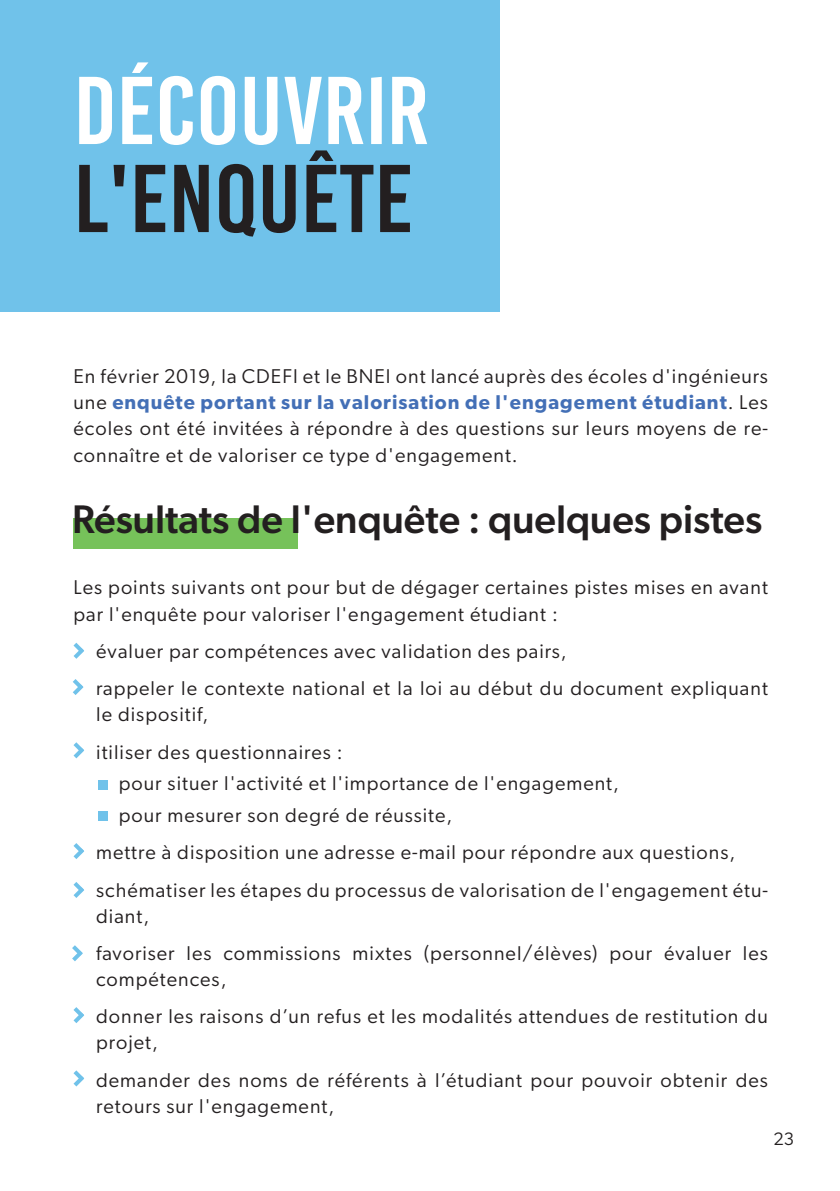
<style>
.page{position:relative;width:840px;height:1191px;background:#fff}
.page>*{position:absolute;margin:0;border:0;box-sizing:border-box;transform-origin:0 0}
.t1{font:96px "Base One";color:#fff;scale:1.04 1}
.t2{font:96px "Base One";color:#231f20;scale:1.04 1}
.t3{font:500 40px "Gibson";color:#231f20}
.t4{font:20px/26px "Gibson";letter-spacing:.05em;color:#231f20}
.t5{font:18px "Gibson";color:#231f20}
.s1{font-weight:600;color:#436fb6}
</style>
<div class="page">
<div style="left:0;top:0;width:499px;height:312px;background:#70c2ea"></div>
<div style="left:73px;top:518px;width:224px;height:31px;background:#76c25a"></div>
<svg style="left:73px;top:642px;width:11px;height:17px"></svg>
<svg style="left:72px;top:679px;width:12px;height:16px"></svg>
<svg style="left:73px;top:1070px;width:11px;height:17px"></svg>
<svg style="left:73px;top:1007px;width:11px;height:16px"></svg>
<svg style="left:72px;top:945px;width:11px;height:17px"></svg>
<svg style="left:73px;top:882px;width:11px;height:16px"></svg>
<svg style="left:73px;top:843px;width:11px;height:16px"></svg>
<svg style="left:73px;top:742px;width:11px;height:17px"></svg>
<div style="left:98px;top:780px;width:9px;height:9px;background:#70c2ea"></div>
<div style="left:98px;top:811px;width:9px;height:9px;background:#70c2ea"></div>
<p class="t1" style="left:73px;top:59px;width:343px">DÉCOUVRIR</p>
<p class="t2" style="left:73px;top:147px;width:328px">L'ENQUÊTE</p>
<p class="t4" style="left:73px;top:363px;width:695px;text-align:justify">En février 2019, la CDEFI et le BNEI ont lancé auprès des écoles d'ingénieurs une <span class="s1">enquête portant sur la valorisation de l'engagement étudiant</span>. Les écoles ont été invitées à répondre à des questions sur leurs moyens de re&shy;connaître et de valoriser ce type d'engagement.</p>
<p class="t3" style="left:72px;top:495px;width:691px">Résultats de l'enquête : quelques pistes</p>
<p class="t4" style="left:73px;top:574px;width:695px">Les points suivants ont pour but de dégager certaines pistes mises en avant par l'enquête pour valoriser l'engagement étudiant :</p>
<p class="t4" style="left:96px;top:637px;width:472px">évaluer par compétences avec validation des pairs,</p>
<p class="t4" style="left:96px;top:675px;width:672px">rappeler le contexte national et la loi au début du document expliquant le dispositif,</p>
<p class="t4" style="left:96px;top:738px;width:248px">itiliser des questionnaires :</p>
<p class="t4" style="left:119px;top:770px;width:501px">pour situer l'activité et l'importance de l'engagement,</p>
<p class="t4" style="left:119px;top:801px;width:334px">pour mesurer son degré de réussite,</p>
<p class="t4" style="left:96px;top:839px;width:640px">mettre à disposition une adresse e-mail pour répondre aux questions,</p>
<p class="t4" style="left:96px;top:876px;width:672px">schématiser les étapes du processus de valorisation de l'engagement étu&shy;diant,</p>
<p class="t4" style="left:96px;top:939px;width:672px">favoriser les commissions mixtes (personnel/élèves) pour évaluer les compétences,</p>
<p class="t4" style="left:96px;top:1003px;width:673px">donner les raisons d’un refus et les modalités attendues de restitution du projet,</p>
<p class="t4" style="left:96px;top:1066px;width:672px">demander des noms de référents à l’étudiant pour pouvoir obtenir des retours sur l'engagement,</p>
<p class="t5" style="left:773px;top:1127px;width:22px">23</p>
</div>
